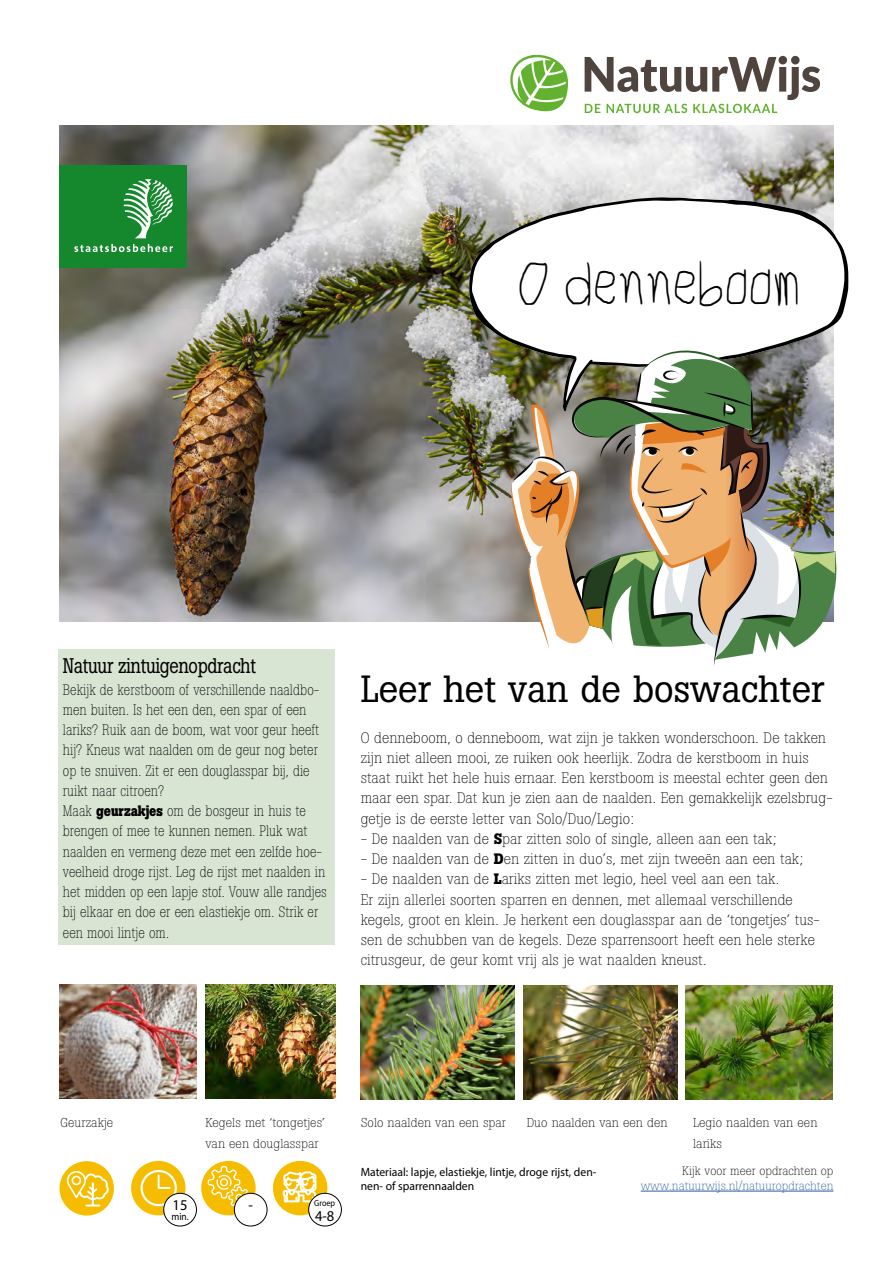
<style>
.page{position:relative;width:893px;height:1263px;background:#fff}
.page>*{position:absolute;margin:0;border:0;box-sizing:border-box;transform-origin:0 0}
.t1{font:54px "Child Writing";color:#000;scale:.9 1}
.t2{font:37.5px "Boton";color:#000}
.t3{font:21px "Boton";letter-spacing:-.02em;color:#000;scale:.86 1}
.t4{font:300 15px/20.2px "Boton";color:#000}
.t5{font:300 15px/20.2px "Boton";color:#000;scale:.86 1}
.t6{font:15px "Myriad Pro";color:#000}
.t7{font:300 12.75px/20.2px "Boton";color:#000}
.t8{font:12px/14.4px "Myriad Pro";color:#000}
.t9{font:300 12px "Boton";color:#275b9b}
.t10{font:300 12px "Boton";color:#000}
.t11{font:10.5px "Myriad Pro";color:#000;scale:.9 1}
.t12{font:9px "Myriad Pro";color:#000;scale:.9 1}
.s1{font-weight:700}
</style>
<div class="page">
<img style="left:60px;top:125px;width:773px;height:496px">
<svg style="left:469px;top:197px;width:380px;height:214px"></svg>
<svg style="left:472px;top:200px;width:372px;height:201px"></svg>
<img style="left:511px;top:350px;width:326px;height:316px">
<div style="left:60px;top:165px;width:127px;height:102px;background:#15882e"></div>
<svg style="left:74px;top:244px;width:99px;height:8px"></svg>
<svg style="left:124px;top:179px;width:49px;height:59px"></svg>
<div style="left:59px;top:649px;width:276px;height:33px;background:#d8e5d2"></div>
<div style="left:59px;top:674px;width:276px;height:129px;background:#d8e5d2"></div>
<div style="left:59px;top:795px;width:276px;height:150px;background:#d8e5d2"></div>
<div style="left:60px;top:1161px;width:54px;height:54px;background:#f6bd00;border-radius:50%"></div>
<div style="left:201px;top:1161px;width:55px;height:54px;background:#f6bd00;border-radius:50%"></div>
<svg style="left:208px;top:1166px;width:42px;height:42px"></svg>
<svg style="left:66px;top:1170px;width:43px;height:36px"></svg>
<div style="left:72px;top:1176px;width:9px;height:9px;border:2px solid #fff;border-radius:50%"></div>
<div style="left:273px;top:1161px;width:54px;height:54px;background:#f6bd00;border-radius:50%"></div>
<svg style="left:283px;top:1171px;width:33px;height:31px"></svg>
<div style="left:309px;top:1193px;width:32px;height:33px;background:#fff;border-radius:50%"></div>
<div style="left:308px;top:1193px;width:34px;height:33px;border:1px solid #000;border-radius:50%"></div>
<div style="left:131px;top:1161px;width:55px;height:54px;background:#f6bd00;border-radius:50%"></div>
<div style="left:141px;top:1170px;width:36px;height:36px;border:2px solid #fff;border-radius:50%"></div>
<svg style="left:157px;top:1173px;width:15px;height:16px"></svg>
<div style="left:234px;top:1193px;width:33px;height:33px;background:#fff;border-radius:50%"></div>
<div style="left:234px;top:1193px;width:33px;height:33px;border:1px solid #000;border-radius:50%"></div>
<div style="left:164px;top:1193px;width:32px;height:33px;background:#fff;border-radius:50%"></div>
<div style="left:163px;top:1193px;width:34px;height:33px;border:1px solid #000;border-radius:50%"></div>
<hr style="left:641px;top:1191px;width:192px;height:1px;background:#275b9b">
<svg style="left:585px;top:56px;width:235px;height:57px"></svg>
<svg style="left:510px;top:54px;width:58px;height:57px"></svg>
<img style="left:206px;top:984px;width:129px;height:114px">
<img style="left:361px;top:986px;width:154px;height:113px">
<img style="left:523px;top:986px;width:154px;height:113px">
<img style="left:686px;top:986px;width:147px;height:113px">
<img style="left:60px;top:984px;width:137px;height:114px">
<h1 class="t1" style="left:517px;top:257px;width:316px">O denneboom</h1>
<h3 class="t3" style="left:63px;top:653px;width:226px">Natuur zintuigenopdracht</h3>
<p class="t5" style="left:63px;top:679px;width:309px">Bekijk de kerstboom of verschillende naaldbo&shy;men buiten. Is het een den, een spar of een lariks? Ruik aan de boom, wat voor geur heeft hij? Kneus wat naalden om de geur nog beter op te snuiven. Zit er een douglasspar bij, die ruikt naar citroen?<br>Maak <span class="s1">geurzakjes</span> om de bosgeur in huis te brengen of mee te kunnen nemen. Pluk wat naalden en vermeng deze met een zelfde hoe&shy;veelheid droge rijst. Leg de rijst met naalden in het midden op een lapje stof. Vouw alle randjes bij elkaar en doe er een elastiekje om. Strik er een mooi lintje om.</p>
<h2 class="t2" style="left:361px;top:666px;width:465px">Leer het van de boswachter</h2>
<p class="t4" style="left:361px;top:727px;width:473px">O denneboom, o denneboom, wat zijn je takken wonderschoon. De takken zijn niet alleen mooi, ze ruiken ook heerlijk. Zodra de kerstboom in huis staat ruikt het hele huis ernaar. Een kerstboom is meestal echter geen den maar een spar. Dat kun je zien aan de naalden. Een gemakkelijk ezelsbrug&shy;getje is de eerste letter van Solo/Duo/Legio:</p>
<p class="t4" style="left:361px;top:828px;width:417px">- De naalden van de <span class="s1">S</span>par zitten solo of single, alleen aan een tak;</p>
<p class="t4" style="left:361px;top:849px;width:444px">- De naalden van de <span class="s1">D</span>en zitten in duo’s, met zijn tweeën aan een tak;</p>
<p class="t4" style="left:361px;top:869px;width:461px">- De naalden van de <span class="s1">L</span>ariks zitten met legio, heel veel aan een tak.<br>Er zijn allerlei soorten sparren en dennen, met allemaal verschillende kegels, groot en klein. Je herkent een douglasspar aan de ‘tongetjes’ tus&shy;sen de schubben van de kegels. Deze sparrensoort heeft een hele sterke citrusgeur, de geur komt vrij als je wat naalden kneust.</p>
<p class="t7" style="left:60px;top:1113px;width:54px">Geurzakje</p>
<p class="t7" style="left:206px;top:1113px;width:121px">Kegels met ‘tongetjes’ van een douglasspar</p>
<p class="t6" style="left:173px;top:1196px;width:16px">15</p>
<p class="t11" style="left:171px;top:1210px;width:21px">min.</p>
<p class="t6" style="left:248px;top:1196px;width:6px">-</p>
<p class="t12" style="left:314px;top:1198px;width:25px">Groep</p>
<p class="t6" style="left:315px;top:1206px;width:21px">4-8</p>
<p class="t7" style="left:361px;top:1113px;width:147px">Solo naalden van een spar</p>
<p class="t7" style="left:527px;top:1113px;width:142px">Duo naalden van een den</p>
<p class="t7" style="left:693px;top:1113px;width:126px">Legio naalden van een lariks</p>
<p class="t8" style="left:361px;top:1164px;width:237px">Materiaal: lapje, elastiekje, lintje, droge rijst, den&shy;nen- of sparrennaalden</p>
<p class="t10" style="left:682px;top:1164px;width:153px">Kijk voor meer opdrachten op</p>
<p class="t9" style="left:641px;top:1178px;width:194px">www.natuurwijs.nl/natuuropdrachten</p>
</div>
